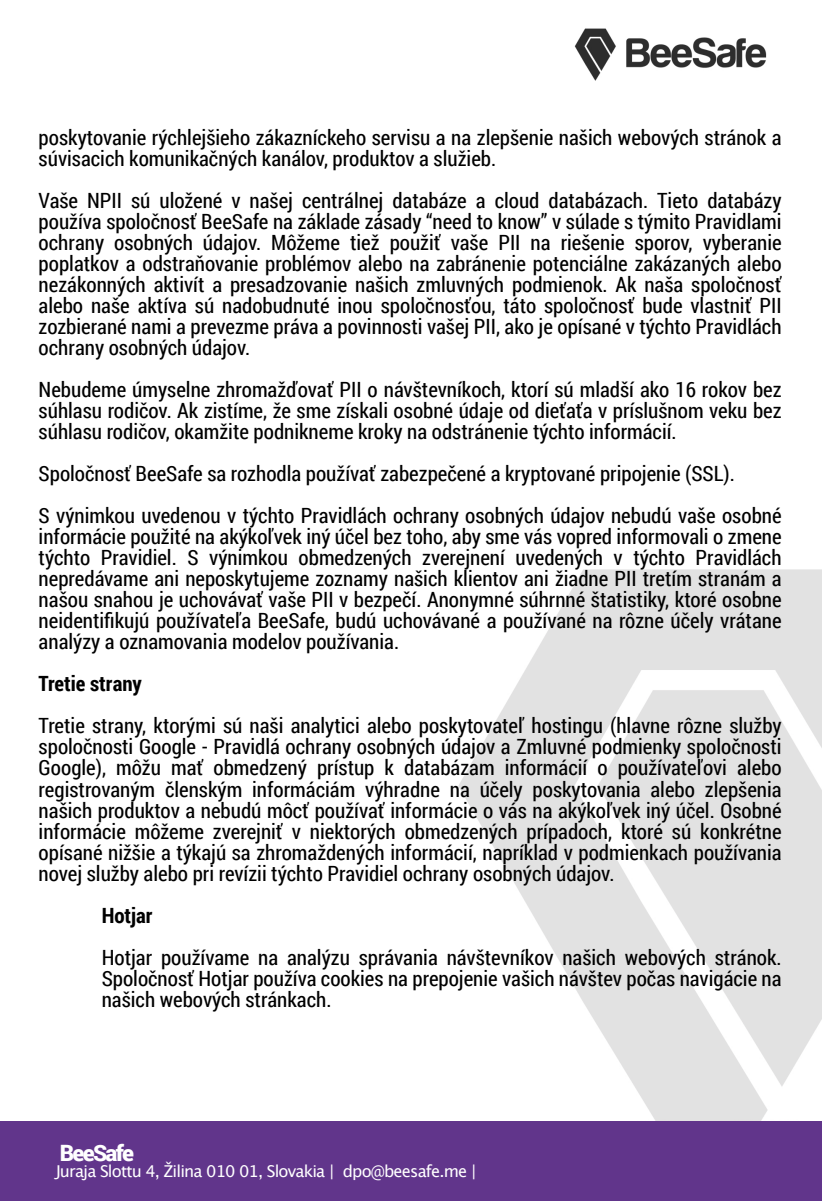
<style>
.page{position:relative;width:822px;height:1201px;background:#fff}
.page>*{position:absolute;margin:0;border:0;box-sizing:border-box;transform-origin:0 0}
.t1{font:900 22.57px "Roboto";letter-spacing:-.075em;color:#fff}
.t2{font:21px/21px "Roboto Condensed";color:#000;text-align:justify}
.t3{font:700 21px "Roboto Condensed";color:#000}
.t4{font:16.28px "Lucida Grande";letter-spacing:-.05em;color:#fff}
</style>
<div class="page">
<img style="left:458px;top:28px;width:364px;height:1093px">
<div style="left:0;top:1121px;width:822px;height:80px;background:#61358b"></div>
<p class="t2" style="left:39px;top:127px;width:744px">poskytovanie rýchlejšieho zákazníckeho servisu a na zlepšenie našich webových stránok a súvisacich komunikačných kanálov, produktov a služieb.</p>
<p class="t2" style="left:39px;top:190px;width:744px">Vaše NPII sú uložené v našej centrálnej databáze a cloud databázach. Tieto databázy používa spoločnosť BeeSafe na základe zásady “need to know” v súlade s týmito Pravidlami ochrany osobných údajov. Môžeme tiež použiť vaše PII na riešenie sporov, vyberanie poplatkov a odstraňovanie problémov alebo na zabránenie potenciálne zakázaných alebo nezákonných aktivít a presadzovanie našich zmluvných podmienok. Ak naša spoločnosť alebo naše aktíva sú nadobudnuté inou spoločnosťou, táto spoločnosť bude vlastniť PII zozbierané nami a prevezme práva a povinnosti vašej PII, ako je opísané v týchto Pravidlách ochrany osobných údajov.</p>
<p class="t2" style="left:39px;top:379px;width:744px">Nebudeme úmyselne zhromažďovať PII o návštevníkoch, ktorí sú mladší ako 16 rokov bez súhlasu rodičov. Ak zistíme, že sme získali osobné údaje od dieťaťa v príslušnom veku bez súhlasu rodičov, okamžite podnikneme kroky na odstránenie týchto informácií.</p>
<p class="t2" style="left:39px;top:452px;width:744px;line-height:42px">Spoločnosť BeeSafe sa rozhodla používať zabezpečené a kryptované pripojenie (SSL).<br>S výnimkou uvedenou v týchto Pravidlách ochrany osobných údajov nebudú vaše osobné</p>
<p class="t2" style="left:39px;top:526px;width:744px">informácie použité na akýkoľvek iný účel bez toho, aby sme vás vopred informovali o zmene týchto Pravidiel. S výnimkou obmedzených zverejnení uvedených v týchto Pravidlách nepredávame ani neposkytujeme zoznamy našich klientov ani žiadne PII tretím stranám a našou snahou je uchovávať vaše PII v bezpečí. Anonymné súhrnné štatistiky, ktoré osobne neidentifikujú používateľa BeeSafe, budú uchovávané a používané na rôzne účely vrátane analýzy a oznamovania modelov používania.</p>
<p class="t3" style="left:39px;top:669px;width:105px">Tretie strany</p>
<p class="t2" style="left:39px;top:715px;width:744px">Tretie strany, ktorými sú naši analytici alebo poskytovateľ hostingu (hlavne rôzne služby spoločnosti Google - Pravidlá ochrany osobných údajov a Zmluvné podmienky spoločnosti Google), môžu mať obmedzený prístup k databázam informácií o používateľovi alebo registrovaným členským informáciám výhradne na účely poskytovania alebo zlepšenia našich produktov a nebudú môcť používať informácie o vás na akýkoľvek iný účel. Osobné informácie môžeme zverejniť v niektorých obmedzených prípadoch, ktoré sú konkrétne opísané nižšie a týkajú sa zhromaždených informácií, napríklad v podmienkach používania novej služby alebo pri revízii týchto Pravidiel ochrany osobných údajov.</p>
<p class="t3" style="left:102px;top:900px;width:52px">Hotjar</p>
<p class="t2" style="left:102px;top:946px;width:681px">Hotjar používame na analýzu správania návštevníkov našich webových stránok.<br>Spoločnosť Hotjar používa cookies na prepojenie vašich návštev počas navigácie na našich webových stránkach.</p>
<p class="t1" style="left:60px;top:1137px;width:76px">BeeSafe</p>
<p class="t4" style="left:56px;top:1164px;width:422px">Juraja Slottu 4, Žilina 010 01, Slovakia | dpo@beesafe.me |</p>
</div>
